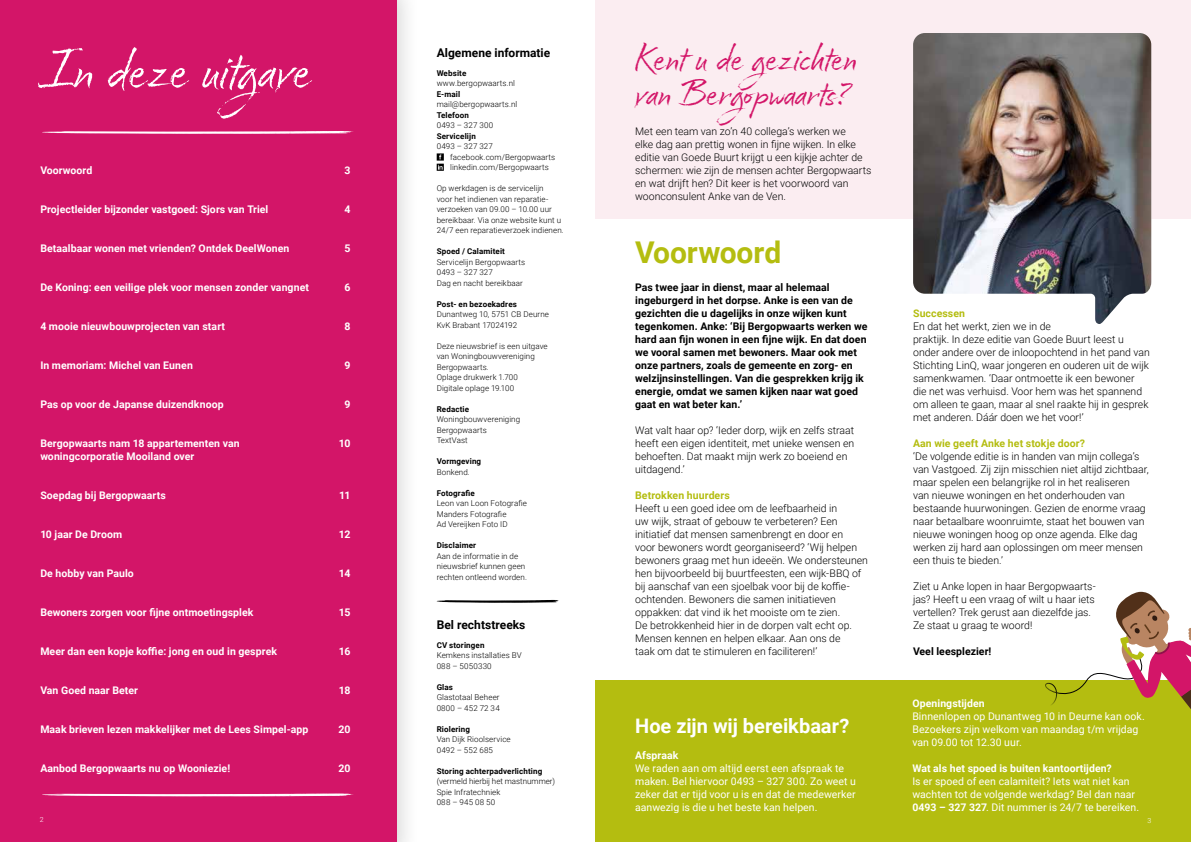
<style>
.page{position:relative;width:1191px;height:842px;background:#fff}
.page>*{position:absolute;margin:0;border:0;box-sizing:border-box;transform-origin:0 0}
.t1{font:60px "Cherry Blossoms";letter-spacing:-.015em;color:#fff}
.t2{font:40px/35px "Cherry Blossoms";letter-spacing:-.01em;color:#d31568}
.t3{font:700 30px "Roboto";letter-spacing:-.005em;color:#b4bd10}
.t4{font:700 20px "Roboto";letter-spacing:-.005em;color:#fff}
.t5{font:700 12px "Roboto";color:#000}
.t6{font:300 10.5px/13px "Roboto";color:#000}
.t7{font:700 10.5px "Roboto";letter-spacing:.005em;color:#fff}
.t8{font:700 10.5px/13px "Roboto";letter-spacing:.005em;color:#000}
.t9{font:10.5px/13px "Roboto";letter-spacing:.005em;color:#fff}
.t10{font:700 10.5px "Roboto";letter-spacing:.01em;color:#b4bd10}
.t11{font:300 8px/10.5px "Roboto";letter-spacing:.01em;color:#000}
.t12{font:700 8px "Roboto";letter-spacing:.015em;color:#000}
.t13{font:300 7px "Roboto";color:#fff}
.s1{font-weight:700}
</style>
<div class="page">
<div style="left:595px;top:0;width:596px;height:218px;background:#fbedf1"></div>
<div style="left:0;top:0;width:420px;height:842px;background:#000;opacity:.2"></div>
<div style="left:0;top:0;width:396px;height:842px;background:#d31568"></div>
<svg style="left:437px;top:600px;width:122px;height:3px"></svg>
<svg style="left:437px;top:153px;width:7px;height:18px"></svg>
<div style="left:595px;top:680px;width:596px;height:162px;background:#b4bd10"></div>
<svg style="left:1045px;top:592px;width:146px;height:117px"></svg>
<img style="left:913px;top:33px;width:238px;height:291px">
<svg style="left:42px;top:793px;width:312px;height:3px"></svg>
<svg style="left:42px;top:131px;width:312px;height:3px"></svg>
<h1 class="t1" style="left:39px;top:30px;width:273px">In deze uitgave</h1>
<p class="t5" style="left:437px;top:44px;width:115px">Algemene informatie</p>
<p class="t12" style="left:437px;top:67px;width:31px">Website</p>
<p class="t11" style="left:437px;top:78px;width:80px">www.bergopwaarts.nl</p>
<p class="t12" style="left:437px;top:88px;width:25px">E-mail</p>
<p class="t11" style="left:437px;top:99px;width:82px">mail@bergopwaarts.nl</p>
<p class="t12" style="left:437px;top:109px;width:34px">Telefoon</p>
<p class="t11" style="left:437px;top:120px;width:58px">0493 – 327 300</p>
<p class="t12" style="left:437px;top:130px;width:41px">Servicelijn</p>
<p class="t11" style="left:450px;top:141px;width:106px;text-indent:-14px">0493 – 327 327 facebook.com/Bergopwaarts linkedin.com/Bergopwaarts</p>
<p class="t11" style="left:437px;top:183px;width:129px">Op werkdagen is de servicelijn<br>voor het indienen van reparatie&shy;verzoeken van 09.00 – 10.00 uur bereikbaar. Via onze website kunt u 24/7 een reparatieverzoek indienen.</p>
<p class="t12" style="left:437px;top:246px;width:70px">Spoed / Calamiteit</p>
<p class="t11" style="left:437px;top:256px;width:90px">Servicelijn Bergopwaarts<br>0493 – 327 327<br>Dag en nacht bereikbaar</p>
<p class="t12" style="left:437px;top:298px;width:82px">Post- en bezoekadres</p>
<p class="t11" style="left:437px;top:309px;width:114px">Dunantweg 10, 5751 CB Deurne<br>KvK Brabant 17024192</p>
<p class="t11" style="left:437px;top:340px;width:112px">Deze nieuwsbrief is een uitgave van Woningbouwvereniging<br>Bergopwaarts.<br>Oplage drukwerk 1.700<br>Digitale oplage 19.100</p>
<p class="t12" style="left:437px;top:403px;width:34px">Redactie</p>
<p class="t11" style="left:437px;top:414px;width:85px">Woningbouwvereniging<br>Bergopwaarts<br>TextVast</p>
<p class="t12" style="left:437px;top:456px;width:46px">Vormgeving</p>
<p class="t11" style="left:437px;top:466px;width:35px">Bonkend.</p>
<p class="t12" style="left:437px;top:487px;width:40px">Fotografie</p>
<p class="t11" style="left:437px;top:498px;width:92px">Leon van Loon Fotografie<br>Manders Fotografie<br>Ad Vereijken Foto ID</p>
<p class="t12" style="left:437px;top:539px;width:41px">Disclaimer</p>
<p class="t11" style="left:437px;top:550px;width:92px">Aan de informatie in de nieuwsbrief kunnen geen rechten ontleend worden.</p>
<p class="t7" style="left:40px;top:163px;width:54px">Voorwoord</p>
<p class="t7" style="left:344px;top:163px;width:8px">3</p>
<p class="t7" style="left:40px;top:202px;width:229px">Projectleider bijzonder vastgoed: Sjors van Triel</p>
<p class="t7" style="left:344px;top:202px;width:8px">4</p>
<p class="t7" style="left:40px;top:241px;width:251px">Betaalbaar wonen met vrienden? Ontdek DeelWonen</p>
<p class="t7" style="left:344px;top:241px;width:8px">5</p>
<p class="t7" style="left:40px;top:280px;width:270px">De Koning: een veilige plek voor mensen zonder vangnet</p>
<p class="t7" style="left:344px;top:280px;width:8px">6</p>
<p class="t7" style="left:40px;top:319px;width:186px">4 mooie nieuwbouwprojecten van start</p>
<p class="t7" style="left:344px;top:319px;width:8px">8</p>
<p class="t7" style="left:40px;top:358px;width:154px">In memoriam: Michel van Eunen</p>
<p class="t7" style="left:344px;top:358px;width:8px">9</p>
<p class="t7" style="left:40px;top:397px;width:185px">Pas op voor de Japanse duizendknoop</p>
<p class="t7" style="left:344px;top:397px;width:8px">9</p>
<p class="t7" style="left:40px;top:436px;width:201px">Bergopwaarts nam 18 appartementen van</p>
<p class="t7" style="left:339px;top:436px;width:13px">10</p>
<p class="t7" style="left:40px;top:449px;width:155px">woningcorporatie Mooiland over</p>
<p class="t7" style="left:40px;top:488px;width:127px">Soepdag bij Bergopwaarts</p>
<p class="t7" style="left:339px;top:488px;width:13px">11</p>
<p class="t7" style="left:40px;top:527px;width:83px">10 jaar De Droom</p>
<p class="t7" style="left:339px;top:527px;width:13px">12</p>
<p class="t7" style="left:40px;top:566px;width:95px">De hobby van Paulo</p>
<p class="t7" style="left:339px;top:566px;width:13px">14</p>
<p class="t7" style="left:40px;top:605px;width:215px">Bewoners zorgen voor fijne ontmoetingsplek</p>
<p class="t7" style="left:339px;top:605px;width:13px">15</p>
<p class="t7" style="left:40px;top:644px;width:238px">Meer dan een kopje koffie: jong en oud in gesprek</p>
<p class="t7" style="left:339px;top:644px;width:13px">16</p>
<p class="t7" style="left:40px;top:683px;width:99px">Van Goed naar Beter</p>
<p class="t7" style="left:339px;top:683px;width:13px">18</p>
<p class="t7" style="left:40px;top:722px;width:270px">Maak brieven lezen makkelijker met de Lees Simpel-app</p>
<p class="t7" style="left:338px;top:722px;width:14px">20</p>
<p class="t7" style="left:40px;top:761px;width:191px">Aanbod Bergopwaarts nu op Wooniezie!</p>
<p class="t7" style="left:338px;top:761px;width:14px">20</p>
<p class="t5" style="left:437px;top:616px;width:90px">Bel rechtstreeks</p>
<p class="t12" style="left:437px;top:639px;width:49px">CV storingen</p>
<p class="t11" style="left:437px;top:650px;width:86px">Kemkens installaties BV<br>088 – 5050330</p>
<p class="t12" style="left:437px;top:681px;width:18px">Glas</p>
<p class="t11" style="left:437px;top:692px;width:65px">Glastotaal Beheer<br>0800 – 452 72 34</p>
<p class="t12" style="left:437px;top:723px;width:35px">Riolering</p>
<p class="t11" style="left:437px;top:734px;width:76px">Van Dijk Rioolservice<br>0492 – 552 685</p>
<p class="t12" style="left:437px;top:765px;width:107px">Storing achterpadverlichting</p>
<p class="t11" style="left:437px;top:776px;width:120px">(vermeld hierbij het mastnummer)<br>Spie Infratechniek<br>088 – 945 08 50</p>
<p class="t13" style="left:40px;top:815px;width:5px">2</p>
<h2 class="t2" style="left:635px;top:37px;width:223px">Kent u de gezichten van Bergopwaarts?</h2>
<p class="t6" style="left:635px;top:124px;width:238px">Met een team van zo’n 40 collega’s werken we<br>elke dag aan prettig wonen in fijne wijken. In elke editie van Goede Buurt krijgt u een kijkje achter de schermen: wie zijn de mensen achter Bergopwaarts en wat drijft hen? Dit keer is het voorwoord van woonconsulent Anke van de Ven.</p>
<h3 class="t3" style="left:635px;top:231px;width:148px">Voorwoord</h3>
<p class="t8" style="left:635px;top:280px;width:234px">Pas twee jaar in dienst, maar al helemaal ingeburgerd in het dorpse. Anke is een van de gezichten die u dagelijks in onze wijken kunt tegenkomen. Anke: ‘Bij Bergopwaarts werken we hard aan fijn wonen in een fijne wijk. En dat doen we vooral samen met bewoners. Maar ook met onze partners, zoals de gemeente en zorg- en welzijnsinstellingen. Van die gesprekken krijg ik energie, omdat we samen kijken naar wat goed gaat en wat beter kan.’</p>
<p class="t6" style="left:635px;top:423px;width:220px">Wat valt haar op? ‘Ieder dorp, wijk en zelfs straat heeft een eigen identiteit, met unieke wensen en behoeften. Dat maakt mijn werk zo boeiend en uitdagend.’</p>
<p class="t10" style="left:635px;top:488px;width:96px">Betrokken huurders</p>
<p class="t6" style="left:635px;top:501px;width:234px">Heeft u een goed idee om de leefbaarheid in<br>uw wijk, straat of gebouw te verbeteren? Een initiatief dat mensen samenbrengt en door en<br>voor bewoners wordt georganiseerd? ‘Wij helpen bewoners graag met hun ideeën. We ondersteunen hen bijvoorbeeld bij buurtfeesten, een wijk-BBQ of bij aanschaf van een sjoelbak voor bij de koffie&shy;ochtenden. Bewoners die samen initiatieven oppakken: dat vind ik het mooiste om te zien.<br>De betrokkenheid hier in de dorpen valt echt op.<br>Mensen kennen en helpen elkaar. Aan ons de<br>taak om dat te stimuleren en faciliteren!’</p>
<h3 class="t4" style="left:635px;top:712px;width:216px">Hoe zijn wij bereikbaar?</h3>
<p class="t7" style="left:635px;top:748px;width:45px">Afspraak</p>
<p class="t9" style="left:635px;top:761px;width:222px">We raden aan om altijd eerst een afspraak te maken. Bel hiervoor 0493 – 327 300. Zo weet u zeker dat er tijd voor u is en dat de medewerker aanwezig is die u het beste kan helpen.</p>
<p class="t10" style="left:913px;top:306px;width:53px">Successen</p>
<p class="t6" style="left:913px;top:319px;width:238px">En dat het werkt, zien we in de<br>praktijk. In deze editie van Goede Buurt leest u onder andere over de inloopochtend in het pand van Stichting LinQ, waar jongeren en ouderen uit de wijk samenkwamen. ‘Daar ontmoette ik een bewoner die net was verhuisd. Voor hem was het spannend om alleen te gaan, maar al snel raakte hij in gesprek met anderen. Dáár doen we het voor!’</p>
<p class="t10" style="left:913px;top:436px;width:173px">Aan wie geeft Anke het stokje door?</p>
<p class="t6" style="left:913px;top:449px;width:237px">‘De volgende editie is in handen van mijn collega’s van Vastgoed. Zij zijn misschien niet altijd zichtbaar, maar spelen een belangrijke rol in het realiseren van nieuwe woningen en het onderhouden van bestaande huurwoningen. Gezien de enorme vraag naar betaalbare woonruimte, staat het bouwen van nieuwe woningen hoog op onze agenda. Elke dag werken zij hard aan oplossingen om meer mensen een thuis te bieden.’</p>
<p class="t6" style="left:913px;top:579px;width:184px">Ziet u Anke lopen in haar Bergopwaarts&shy;jas? Heeft u een vraag of wilt u haar iets vertellen? Trek gerust aan diezelfde jas.<br>Ze staat u graag te woord!</p>
<p class="t8" style="left:913px;top:644px;width:80px">Veel leesplezier!</p>
<p class="t7" style="left:912px;top:696px;width:74px">Openingstijden</p>
<p class="t9" style="left:912px;top:709px;width:234px">Binnenlopen op Dunantweg 10 in Deurne kan ook.<br>Bezoekers zijn welkom van maandag t/m vrijdag van 09.00 tot 12.30 uur.</p>
<p class="t7" style="left:912px;top:761px;width:201px">Wat als het spoed is buiten kantoortijden?</p>
<p class="t9" style="left:912px;top:774px;width:228px">Is er spoed of een calamiteit? Iets wat niet kan wachten tot de volgende werkdag? Bel dan naar<br><span class="s1">0493 – 327 327</span>. Dit nummer is 24/7 te bereiken.</p>
<p class="t13" style="left:1147px;top:816px;width:5px">3</p>
</div>
